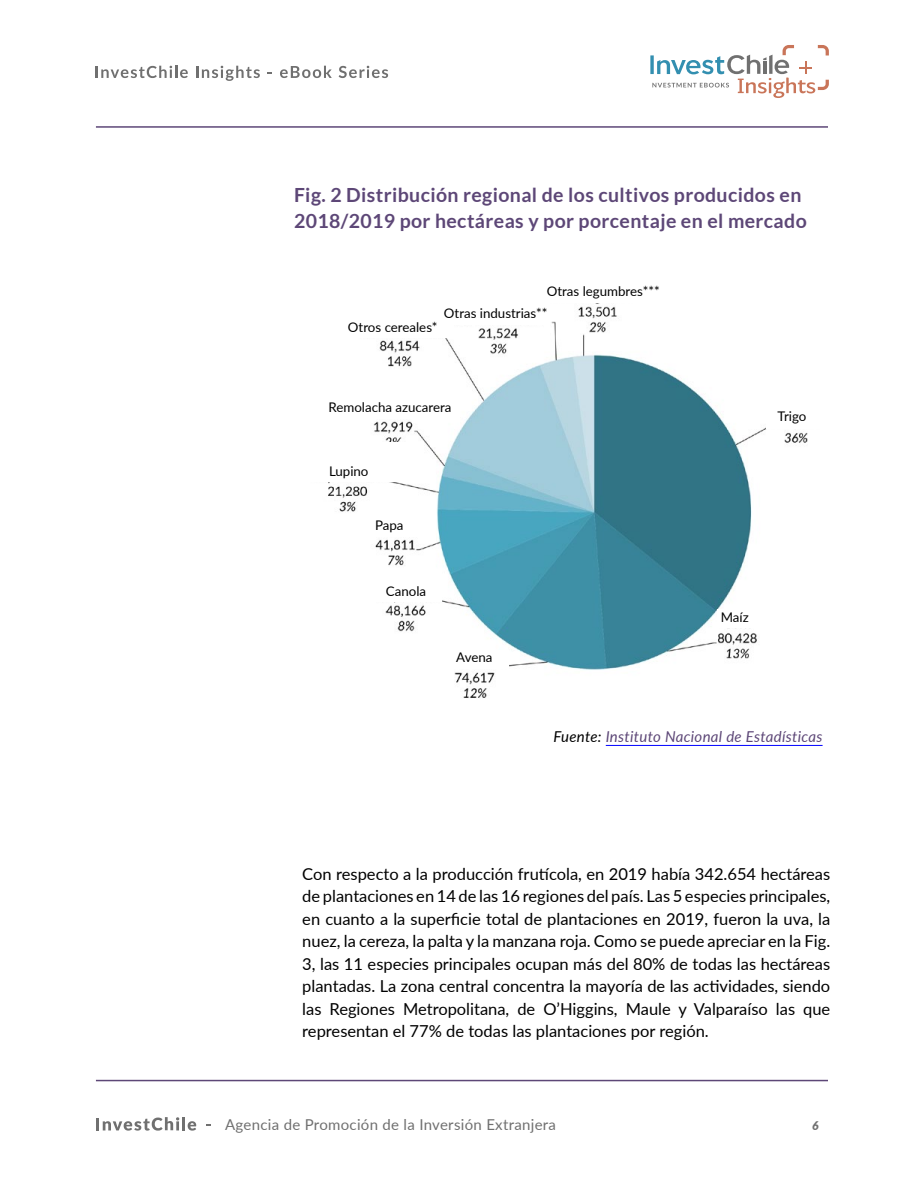
<style>
.page{position:relative;width:918px;height:1188px;background:#fff}
.page>*{position:absolute;margin:0;border:0;box-sizing:border-box;transform-origin:0 0}
.t1{font:700 19.5px/25.5px "Lato";letter-spacing:.02em;color:#5d4777}
.t2{font:16.5px/22.5px "Lato";color:#000;text-align:justify}
.t3{font:15px "Lato";letter-spacing:.02em;color:#707070}
.t4{font:italic 15px "Lato";letter-spacing:.02em;color:#5d4777}
.t5{font:13.35px/22.2px "Lato";color:#000}
.t6{font:italic 900 12px "Lato";color:#707070}
.s1{color:#000}
</style>
<div class="page">
<hr style="left:96px;top:126px;width:732px;height:2px;background:#5d4777">
<hr style="left:96px;top:1080px;width:732px;height:1px;background:#5d4777">
<svg style="left:96px;top:66px;width:92px;height:12px"></svg>
<svg style="left:196px;top:66px;width:64px;height:15px"></svg>
<svg style="left:280px;top:66px;width:52px;height:12px"></svg>
<svg style="left:339px;top:66px;width:49px;height:12px"></svg>
<svg style="left:650px;top:45px;width:179px;height:53px"></svg>
<svg style="left:96px;top:1117px;width:100px;height:14px"></svg>
<img style="left:328px;top:303px;width:480px;height:395px">
<hr style="left:606px;top:745px;width:217px;height:1px;background:#00f">
<div style="left:767px;top:390px;width:66px;height:39px;background:#fff"></div>
<div style="left:445px;top:285px;width:105px;height:39px;background:#fff"></div>
<div style="left:349px;top:299px;width:105px;height:39px;background:#fff"></div>
<div style="left:347px;top:380px;width:105px;height:39px;background:#fff"></div>
<div style="left:303px;top:443px;width:105px;height:39px;background:#fff"></div>
<div style="left:349px;top:518px;width:80px;height:19px;background:#fff"></div>
<div style="left:362px;top:584px;width:80px;height:18px;background:#fff"></div>
<div style="left:429px;top:650px;width:80px;height:19px;background:#fff"></div>
<div style="left:717px;top:610px;width:80px;height:18px;background:#fff"></div>
<p class="t1" style="left:294px;top:182px;width:514px">Fig. 2 Distribución regional de los cultivos producidos en<br>2018/2019 por hectáreas y por porcentaje en el mercado</p>
<p class="t5" style="left:444px;top:280px;width:217px;text-indent:103px">Otras legumbres***<br>Otras industrias**</p>
<p class="t5" style="left:348px;top:315px;width:91px">Otros cereales*</p>
<p class="t5" style="left:328px;top:396px;width:124px">Remolacha azucarera</p>
<p class="t5" style="left:329px;top:459px;width:41px">Lupino</p>
<p class="t5" style="left:375px;top:514px;width:30px">Papa</p>
<p class="t5" style="left:386px;top:580px;width:42px">Canola</p>
<p class="t5" style="left:456px;top:646px;width:38px">Avena</p>
<p class="t5" style="left:778px;top:404px;width:30px">Trigo</p>
<p class="t5" style="left:721px;top:606px;width:29px">Maíz</p>
<p class="t4" style="left:554px;top:726px;width:271px"><span class="s1">Fuente:</span> Instituto Nacional de Estadísticas</p>
<p class="t2" style="left:302px;top:862px;width:529px">Con respecto a la producción frutícola, en 2019 había 342.654 hectáreas de plantaciones en 14 de las 16 regiones del país. Las 5 especies principales, en cuanto a la superficie total de plantaciones en 2019, fueron la uva, la nuez, la cereza, la palta y la manzana roja. Como se puede apreciar en la Fig.<br>3, las 11 especies principales ocupan más del 80% de todas las hectáreas plantadas. La zona central concentra la mayoría de las actividades, siendo las Regiones Metropolitana, de O’Higgins, Maule y Valparaíso las que representan el 77% de todas las plantaciones por región.</p>
<p class="t3" style="left:225px;top:1114px;width:332px">Agencia de Promoción de la Inversión Extranjera</p>
<p class="t6" style="left:812px;top:1117px;width:8px">6</p>
</div>
